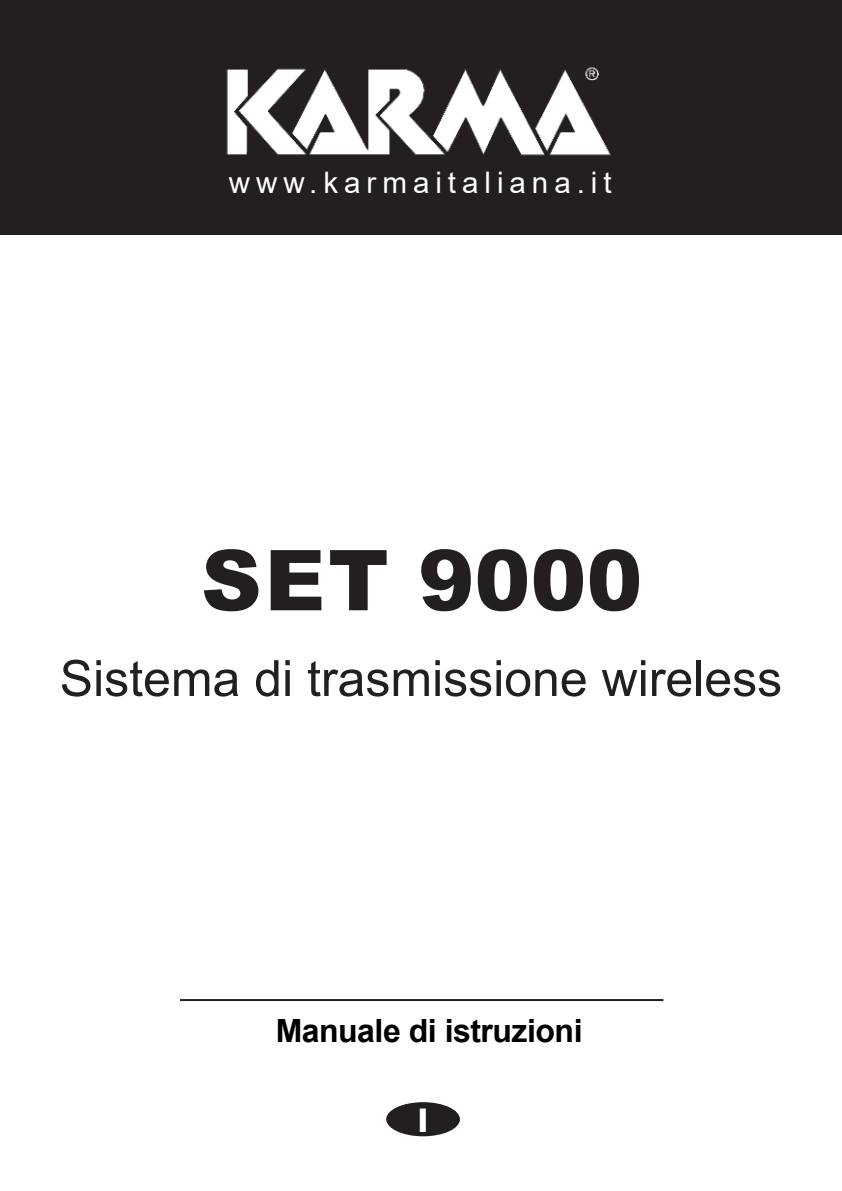
<style>
.page{position:relative;width:842px;height:1191px;background:#fff}
.page>*{position:absolute;margin:0;border:0;box-sizing:border-box;transform-origin:0 0}
.t1{font:900 84px "Arial";color:#231f20}
.t2{font:50px "Arial";color:#231f20}
.t3{font:700 32px "Arial";letter-spacing:-.015em;color:#000}
.t4{font:29.6px "Arial";letter-spacing:.2em;color:#fff}
.t5{font:29.4px "Impact";color:#fff}
</style>
<div class="page">
<div style="left:0;top:0;width:842px;height:234px;background:#231f20"></div>
<div style="left:386px;top:1102px;width:74px;height:34px;background:#231f20;border-radius:50%"></div>
<img style="left:226px;top:67px;width:385px;height:89px">
<hr style="left:180px;top:999px;width:483px;height:2px;background:#231f20">
<p class="t4" style="left:229px;top:163px;width:384px">www.karmaitaliana.it</p>
<p class="t1" style="left:201px;top:519px;width:443px">SET 9000</p>
<p class="t2" style="left:60px;top:644px;width:724px">Sistema di trasmissione wireless</p>
<p class="t3" style="left:276px;top:1007px;width:308px">Manuale di istruzioni</p>
<p class="t5" style="left:419px;top:1097px;width:10px">I</p>
</div>
